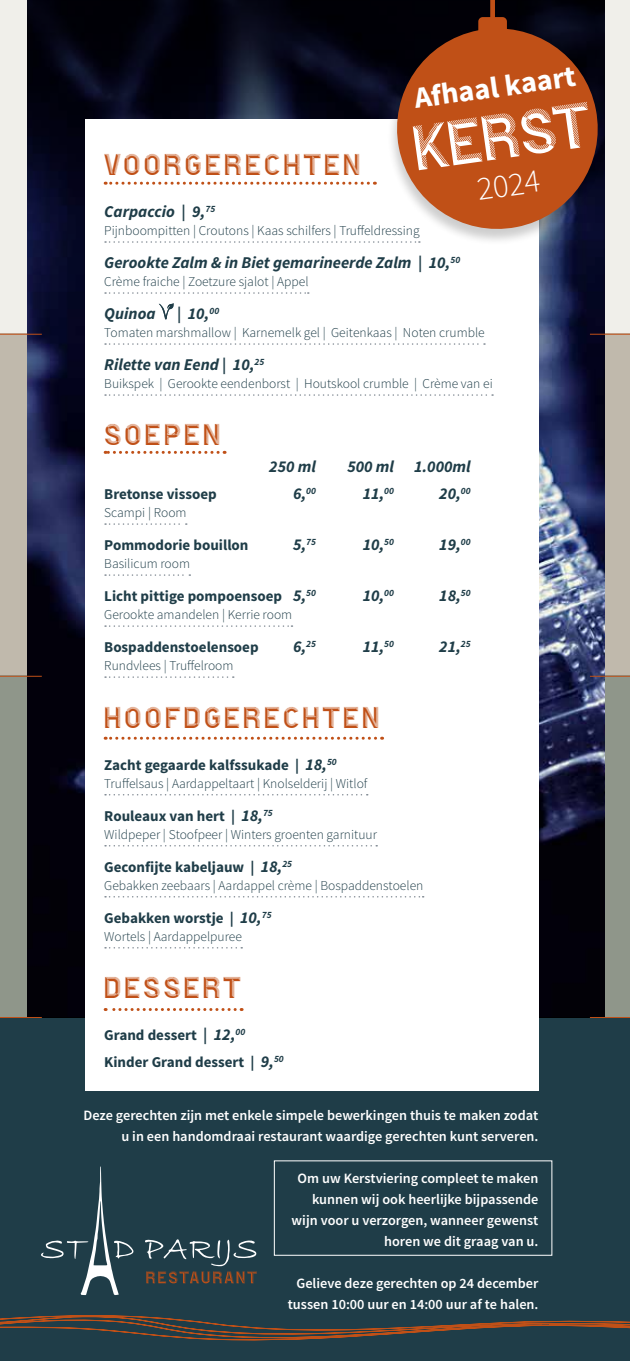
<style>
.page{position:relative;width:630px;height:1361px;background:#fff}
.page>*{position:absolute;margin:0;border:0;box-sizing:border-box;transform-origin:0 0}
.t1{font:63.45px "Hotel De Paris";color:#fff}
.t2{font:300 33px "Source Sans Pro";color:#fff}
.t3{font:30px "Hotel De Paris";letter-spacing:.1em;color:#c05017}
.t4{font:700 30px "Source Sans Pro";color:#fff}
.t5{font:italic 700 16.5px "Source Sans Pro";color:#1f3d48}
.t6{font:700 15px/27px "Source Sans Pro";color:#1f3d48}
.t7{font:600 14.25px/21px "Source Sans Pro";color:#fff;text-align:right}
.t8{font:300 13.5px "Source Sans Pro";color:#1f3d48}
.s1{font-style:italic;font-size:16.5px}
</style>
<div class="page">
<img style="left:27px;top:563px;width:577px;height:454px">
<svg style="left:27px;top:0;width:577px;height:563px;background:#12162f"></svg>
<div style="left:0;top:1017px;width:629px;height:344px;background:#1f3d48"></div>
<div style="left:0;top:0;width:27px;height:334px;background:#f0efea"></div>
<div style="left:0;top:334px;width:27px;height:342px;background:#c0b9ac"></div>
<div style="left:0;top:676px;width:27px;height:342px;background:#8f968a"></div>
<hr style="left:0;top:1017px;width:42px;height:1px;background:#c05017">
<hr style="left:0;top:676px;width:42px;height:1px;background:#c05017">
<hr style="left:0;top:334px;width:42px;height:1px;background:#c05017">
<div style="left:604px;top:0;width:25px;height:334px;background:#f0efea"></div>
<div style="left:604px;top:334px;width:25px;height:342px;background:#c0b9ac"></div>
<div style="left:604px;top:676px;width:25px;height:342px;background:#8f968a"></div>
<hr style="left:589px;top:1017px;width:40px;height:1px;background:#c05017">
<hr style="left:589px;top:676px;width:40px;height:1px;background:#c05017">
<hr style="left:589px;top:334px;width:40px;height:1px;background:#c05017">
<div style="left:85px;top:119px;width:453px;height:971px;background:#fff"></div>
<svg style="left:105px;top:241px;width:279px;height:2px"></svg>
<svg style="left:105px;top:292px;width:203px;height:2px"></svg>
<svg style="left:105px;top:343px;width:379px;height:2px"></svg>
<svg style="left:105px;top:394px;width:388px;height:2px"></svg>
<svg style="left:105px;top:523px;width:82px;height:2px"></svg>
<svg style="left:105px;top:574px;width:85px;height:2px"></svg>
<svg style="left:105px;top:625px;width:187px;height:2px"></svg>
<svg style="left:105px;top:676px;width:129px;height:2px"></svg>
<svg style="left:105px;top:794px;width:262px;height:1px"></svg>
<svg style="left:105px;top:845px;width:272px;height:1px"></svg>
<svg style="left:105px;top:896px;width:318px;height:1px"></svg>
<svg style="left:105px;top:947px;width:137px;height:1px"></svg>
<svg style="left:159px;top:303px;width:15px;height:16px"></svg>
<svg style="left:41px;top:1166px;width:93px;height:129px"></svg>
<svg style="left:145px;top:1239px;width:112px;height:44px"></svg>
<div style="left:387px;top:29px;width:217px;height:217px;background:#000;opacity:.2"></div>
<svg style="left:388px;top:20px;width:217px;height:218px;background:#9a502e"></svg>
<svg style="left:490px;top:0;width:4px;height:43px"></svg>
<div style="left:478px;top:17px;width:28px;height:25px;background:#c05017;border-radius:4px"></div>
<svg style="left:105px;top:182px;width:263px;height:3px"></svg>
<svg style="left:105px;top:451px;width:113px;height:3px"></svg>
<svg style="left:105px;top:737px;width:270px;height:3px"></svg>
<svg style="left:105px;top:1008px;width:130px;height:3px"></svg>
<svg style="left:0;top:1315px;width:629px;height:26px"></svg>
<h3 class="t4" style="left:411px;top:79px;width:164px;rotate:-8deg">Afhaal kaart</h3>
<h1 class="t1" style="left:408px;top:115px;width:180px;rotate:-8deg">KERST</h1>
<h2 class="t2" style="left:474px;top:169px;width:65px;rotate:-8deg">2024</h2>
<h3 class="t3" style="left:104px;top:149px;width:257px">VOORGERECHTEN</h3>
<p class="t5" style="left:104px;top:201px;width:112px">Carpaccio | 9,<sup>75</sup></p>
<p class="t8" style="left:104px;top:223px;width:317px">Pijnboompitten | Croutons | Kaas schilfers | Truffeldressing</p>
<p class="t5" style="left:104px;top:252px;width:357px">Gerookte Zalm &amp; in Biet gemarineerde Zalm | 10,<sup>50</sup></p>
<p class="t8" style="left:104px;top:274px;width:206px">Crème fraiche | Zoetzure sjalot | Appel</p>
<p class="t5" style="left:104px;top:303px;width:53px">Quinoa</p>
<p class="t5" style="left:177px;top:303px;width:44px">| 10,<sup>00</sup></p>
<p class="t8" style="left:104px;top:325px;width:382px">Tomaten marshmallow | Karnemelk gel | Geitenkaas | Noten crumble</p>
<p class="t5" style="left:104px;top:354px;width:161px">Rilette van Eend | 10,<sup>25</sup></p>
<p class="t8" style="left:104px;top:376px;width:390px">Buikspek | Gerookte eendenborst | Houtskool crumble | Crème van ei</p>
<h3 class="t3" style="left:104px;top:419px;width:117px">SOEPEN</h3>
<p class="t5" style="left:269px;top:456px;width:48px">250 ml</p>
<p class="t5" style="left:347px;top:456px;width:125px">500 ml 1.000ml</p>
<p class="t6" style="left:104px;top:481px;width:114px">Bretonse vissoep</p>
<p class="t5" style="left:293px;top:483px;width:24px">6,<sup>00</sup></p>
<p class="t5" style="left:362px;top:483px;width:33px">11,<sup>00</sup></p>
<p class="t5" style="left:439px;top:483px;width:33px">20,<sup>00</sup></p>
<p class="t8" style="left:104px;top:505px;width:84px">Scampi | Room</p>
<p class="t6" style="left:104px;top:532px;width:146px">Pommodorie bouillon</p>
<p class="t5" style="left:293px;top:534px;width:24px">5,<sup>75</sup></p>
<p class="t5" style="left:362px;top:534px;width:33px">10,<sup>50</sup></p>
<p class="t5" style="left:439px;top:534px;width:33px">19,<sup>00</sup></p>
<p class="t8" style="left:104px;top:556px;width:87px">Basilicum room</p>
<p class="t6" style="left:104px;top:583px;width:213px">Licht pittige pompoensoep <span class="s1">5,</span><sup>50</sup></p>
<p class="t5" style="left:362px;top:585px;width:33px">10,<sup>00</sup></p>
<p class="t5" style="left:439px;top:585px;width:33px">18,<sup>50</sup></p>
<p class="t8" style="left:104px;top:607px;width:189px">Gerookte amandelen | Kerrie room</p>
<p class="t6" style="left:104px;top:634px;width:156px">Bospaddenstoelensoep</p>
<p class="t5" style="left:293px;top:636px;width:24px">6,<sup>25</sup></p>
<p class="t5" style="left:362px;top:636px;width:33px">11,<sup>50</sup></p>
<p class="t5" style="left:439px;top:636px;width:33px">21,<sup>25</sup></p>
<p class="t8" style="left:104px;top:658px;width:131px">Rundvlees | Truffelroom</p>
<h3 class="t3" style="left:104px;top:701px;width:276px">HOOFDGERECHTEN</h3>
<p class="t6" style="left:104px;top:752px;width:234px">Zacht gegaarde kalfssukade | <span class="s1">18,</span><sup>50</sup></p>
<p class="t8" style="left:104px;top:775px;width:264px">Truffelsaus | Aardappeltaart | Knolselderij | Witlof</p>
<p class="t6" style="left:104px;top:803px;width:170px">Rouleaux van hert | <span class="s1">18,</span><sup>75</sup></p>
<p class="t8" style="left:104px;top:826px;width:274px">Wildpeper | Stoofpeer | Winters groenten garnituur</p>
<p class="t6" style="left:104px;top:854px;width:189px">Geconfijte kabeljauw | <span class="s1">18,</span><sup>25</sup></p>
<p class="t8" style="left:104px;top:877px;width:320px">Gebakken zeebaars | Aardappel crème | Bospaddenstoelen</p>
<p class="t6" style="left:104px;top:905px;width:169px">Gebakken worstje | <span class="s1">10,</span><sup>75</sup></p>
<p class="t8" style="left:104px;top:928px;width:139px">Wortels | Aardappelpuree</p>
<h3 class="t3" style="left:104px;top:971px;width:138px">DESSERT</h3>
<p class="t6" style="left:104px;top:1022px;width:181px">Grand dessert <span class="s1">| 12,</span><sup>00<br></sup>Kinder Grand dessert | <span class="s1">9,</span><sup>50</sup></p>
<p class="t7" style="left:83px;top:1105px;width:456px">Deze gerechten zijn met enkele simpele bewerkingen thuis te maken zodat u in een handomdraai restaurant waardige gerechten kunt serveren.</p>
<p class="t7" style="left:291px;top:1168px;width:248px">Om uw Kerstviering compleet te maken kunnen wij ook heerlijke bijpassende wijn voor u verzorgen, wanneer gewenst horen we dit graag van u.</p>
<p class="t7" style="left:288px;top:1273px;width:252px">Gelieve deze gerechten op 24 december tussen 10:00 uur en 14:00 uur af te halen.</p>
</div>
